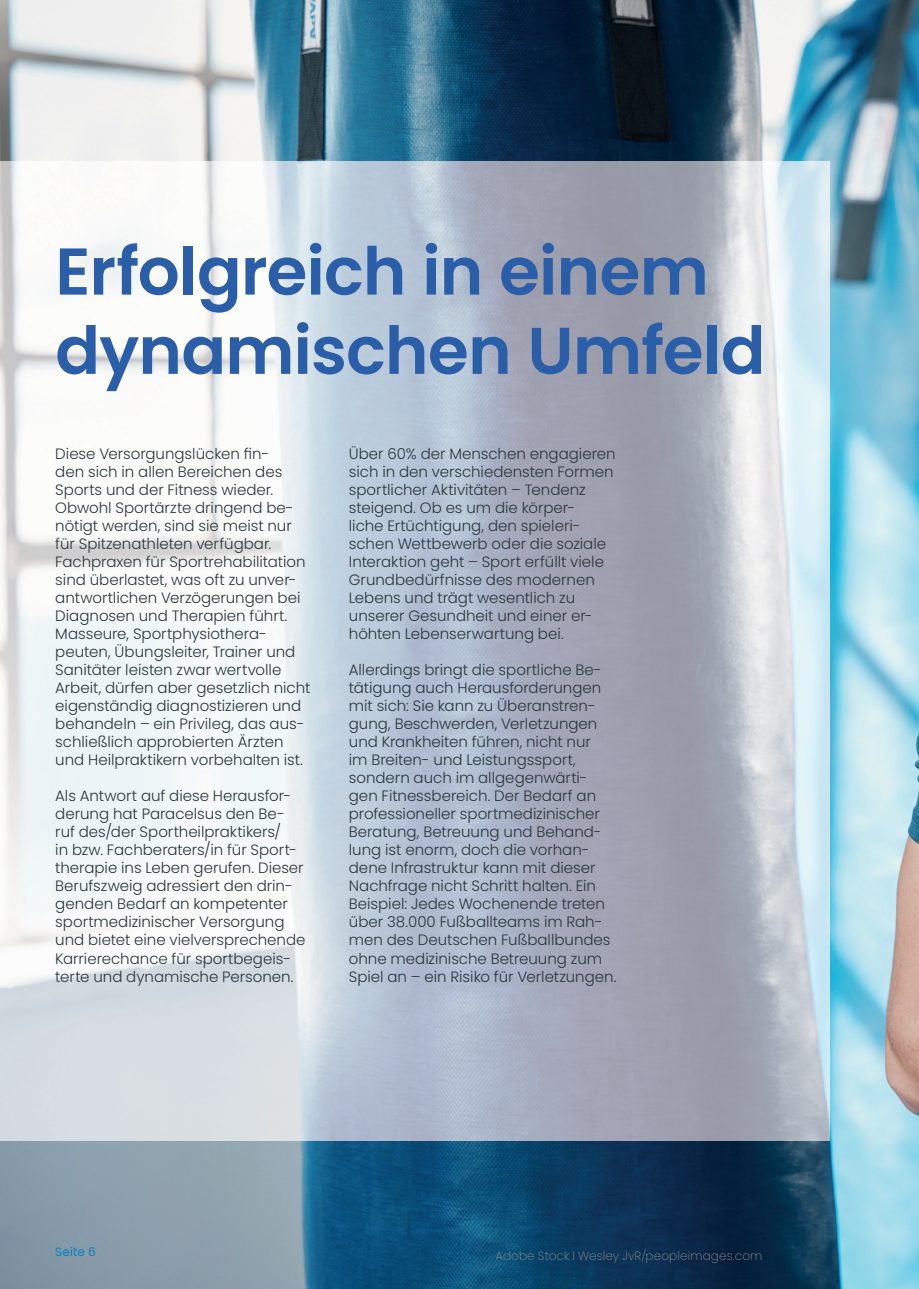
<style>
.page{position:relative;width:919px;height:1289px;background:#fff}
.page>*{position:absolute;margin:0;border:0;box-sizing:border-box;transform-origin:0 0}
.t1{font:600 66px/79.2px "Poppins";letter-spacing:-.015em;color:#2a5ea8}
.t2{font:300 15px/18px "Poppins";color:#2b373c}
.t3{font:200 12px "Poppins";letter-spacing:.01em;color:#8a8c8f}
.t4{font:12px "Poppins";letter-spacing:.01em;color:#0382c6}
</style>
<div class="page">
<img style="left:0;top:0;width:918px;height:1288px">
<img style="left:0;top:162px;width:829px;height:978px">
<h1 class="t1" style="left:55px;top:232px;width:711px">Erfolgreich in einem dynamischen Umfeld</h1>
<p class="t2" style="left:55px;top:445px;width:257px">Diese Versorgungslücken fin-<br>den sich in allen Bereichen des Sports und der Fitness wieder.<br>Obwohl Sportärzte dringend be&shy;nötigt werden, sind sie meist nur für Spitzenathleten verfügbar.<br>Fachpraxen für Sportrehabilitation sind überlastet, was oft zu unver&shy;antwortlichen Verzögerungen bei Diagnosen und Therapien führt.<br>Masseure, Sportphysiothera&shy;peuten, Übungsleiter, Trainer und Sanitäter leisten zwar wertvolle Arbeit, dürfen aber gesetzlich nicht eigenständig diagnostizieren und behandeln – ein Privileg, das aus&shy;schließlich approbierten Ärzten und Heilpraktikern vorbehalten ist.</p>
<p class="t2" style="left:55px;top:787px;width:252px">Als Antwort auf diese Herausfor&shy;derung hat Paracelsus den Be&shy;ruf des/der Sportheilpraktikers/<br>in bzw. Fachberaters/in für Sport&shy;therapie ins Leben gerufen. Dieser Berufszweig adressiert den drin&shy;genden Bedarf an kompetenter sportmedizinischer Versorgung und bietet eine vielversprechende Karrierechance für sportbegeis&shy;terte und dynamische Personen.</p>
<p class="t2" style="left:349px;top:445px;width:268px">Über 60% der Menschen engagieren sich in den verschiedensten Formen sportlicher Aktivitäten – Tendenz steigend. Ob es um die körper-<br>liche Ertüchtigung, den spieleri&shy;schen Wettbewerb oder die soziale Interaktion geht – Sport erfüllt viele Grundbedürfnisse des modernen Lebens und trägt wesentlich zu unserer Gesundheit und einer er&shy;höhten Lebenserwartung bei.</p>
<p class="t2" style="left:349px;top:661px;width:269px">Allerdings bringt die sportliche Be&shy;tätigung auch Herausforderungen mit sich: Sie kann zu Überanstren&shy;gung, Beschwerden, Verletzungen und Krankheiten führen, nicht nur<br>im Breiten- und Leistungssport, sondern auch im allgegenwärti&shy;gen Fitnessbereich. Der Bedarf an professioneller sportmedizinischer Beratung, Betreuung und Behand&shy;lung ist enorm, doch die vorhan&shy;dene Infrastruktur kann mit dieser Nachfrage nicht Schritt halten. Ein Beispiel: Jedes Wochenende treten über 38.000 Fußballteams im Rah&shy;men des Deutschen Fußballbundes ohne medizinische Betreuung zum Spiel an – ein Risiko für Verletzungen.</p>
<p class="t4" style="left:55px;top:1244px;width:42px">Seite 6</p>
<p class="t3" style="left:495px;top:1248px;width:268px">Adobe Stock I Wesley JvR/peopleimages.com</p>
</div>
